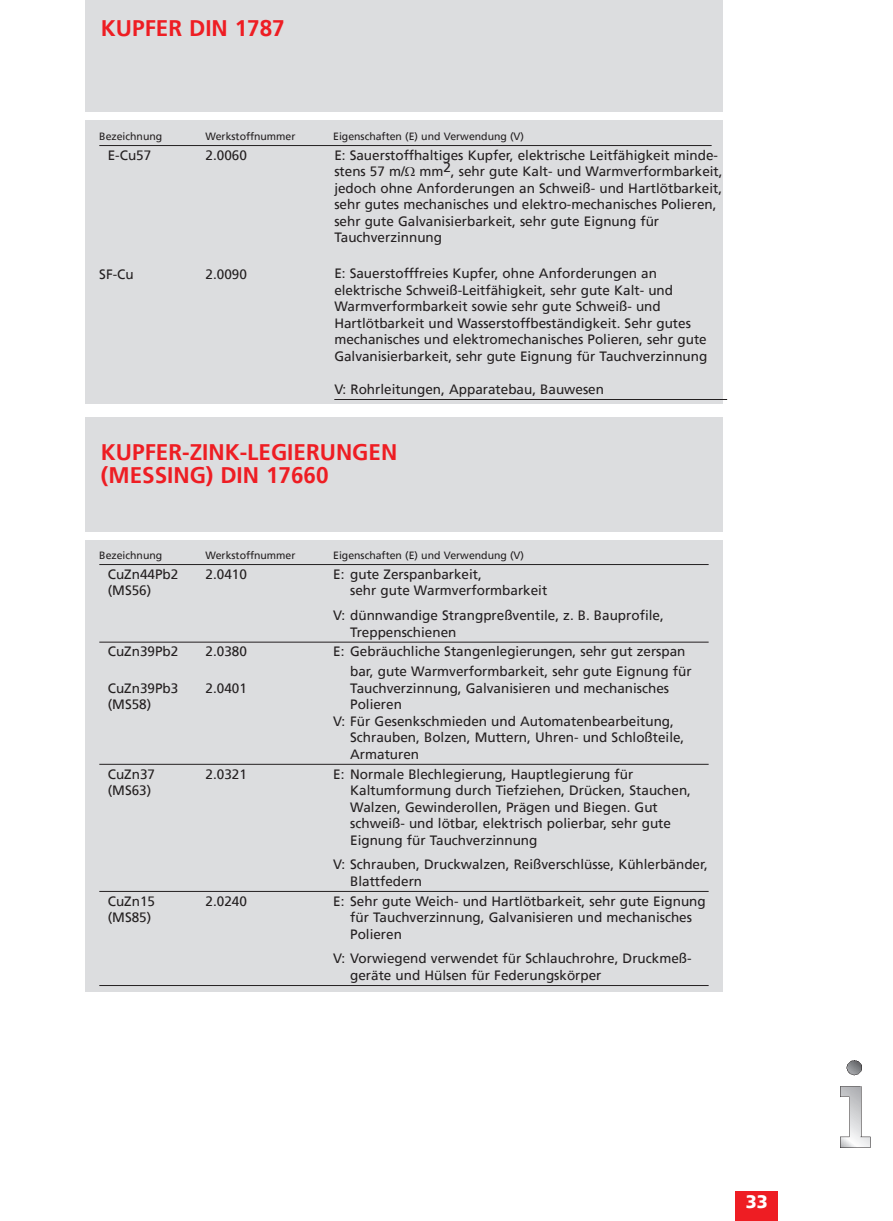
<style>
.page{position:relative;width:893px;height:1221px;background:#fff}
.page>*{position:absolute;margin:0;border:0;box-sizing:border-box;transform-origin:0 0}
.t1{font:700 22.5px/22.5px "Frutiger";color:#ee1d23}
.t2{font:900 18px "Frutiger";color:#fff}
.t3{font:13.5px/16.5px "Frutiger";color:#231f20}
.t4{font:10.5px "Frutiger";color:#231f20}
</style>
<div class="page">
<div style="left:736px;top:1191px;width:42px;height:29px;background:#ee1d23"></div>
<div style="left:85px;top:121px;width:638px;height:283px;background:#dcdddf"></div>
<hr style="left:99px;top:145px;width:613px;height:1px;background:#231f20">
<div style="left:85px;top:0;width:638px;height:111px;background:#dcdddf"></div>
<div style="left:85px;top:540px;width:638px;height:451px;background:#dcdddf"></div>
<hr style="left:99px;top:564px;width:610px;height:1px;background:#231f20">
<hr style="left:99px;top:642px;width:610px;height:1px;background:#231f20">
<hr style="left:99px;top:764px;width:610px;height:1px;background:#231f20">
<hr style="left:99px;top:891px;width:610px;height:1px;background:#231f20">
<hr style="left:99px;top:985px;width:610px;height:1px;background:#231f20">
<div style="left:85px;top:417px;width:638px;height:114px;background:#dcdddf"></div>
<img style="left:840px;top:1060px;width:30px;height:87px">
<hr style="left:334px;top:399px;width:393px;height:1px;background:#231f20">
<p class="t1" style="left:101px;top:17px;width:185px">KUPFER DIN 1787</p>
<p class="t4" style="left:99px;top:130px;width:64px">Bezeichnung</p>
<p class="t4" style="left:206px;top:130px;width:91px">Werkstoffnummer</p>
<p class="t4" style="left:333px;top:130px;width:192px">Eigenschaften (E) und Verwendung (V)</p>
<p class="t3" style="left:108px;top:147px;width:45px">E-Cu57</p>
<p class="t3" style="left:206px;top:147px;width:43px">2.0060</p>
<p class="t3" style="left:334px;top:147px;width:390px">E: Sauerstoffhaltiges Kupfer, elektrische Leitfähigkeit minde&shy;stens 57 m/ mm2, sehr gute Kalt- und Warmverformbarkeit, jedoch ohne Anforderungen an Schweiß- und Hartlötbarkeit, sehr gutes mechanisches und elektro-mechanisches Polieren, sehr gute Galvanisierbarkeit, sehr gute Eignung für Tauchverzinnung</p>
<p class="t3" style="left:334px;top:265px;width:374px">E: Sauerstofffreies Kupfer, ohne Anforderungen an elektrische Schweiß-Leitfähigkeit, sehr gute Kalt- und Warmverformbarkeit sowie sehr gute Schweiß- und Hartlötbarkeit und Wasserstoffbeständigkeit. Sehr gutes mechanisches und elektromechanisches Polieren, sehr gute Galvanisierbarkeit, sehr gute Eignung für Tauchverzinnung</p>
<p class="t3" style="left:334px;top:381px;width:271px">V: Rohrleitungen, Apparatebau, Bauwesen</p>
<p class="t3" style="left:99px;top:266px;width:36px">SF-Cu</p>
<p class="t3" style="left:206px;top:266px;width:43px">2.0090</p>
<p class="t1" style="left:101px;top:441px;width:298px">KUPFER-ZINK-LEGIERUNGEN (MESSING) DIN 17660</p>
<p class="t4" style="left:99px;top:549px;width:64px">Bezeichnung</p>
<p class="t4" style="left:206px;top:549px;width:91px">Werkstoffnummer</p>
<p class="t4" style="left:333px;top:549px;width:192px">Eigenschaften (E) und Verwendung (V)</p>
<p class="t3" style="left:108px;top:566px;width:72px">CuZn44Pb2</p>
<p class="t3" style="left:206px;top:566px;width:43px">2.0410</p>
<p class="t3" style="left:333px;top:566px;width:150px">E: gute Zerspanbarkeit,</p>
<p class="t3" style="left:108px;top:582px;width:45px">(MS56)</p>
<p class="t3" style="left:333px;top:578px;width:332px;line-height:24.8px;text-indent:17px">sehr gute Warmverformbarkeit<br>V: dünnwandige Strangpreßventile, z. B. Bauprofile,</p>
<p class="t3" style="left:350px;top:623px;width:108px">Treppenschienen</p>
<p class="t3" style="left:108px;top:643px;width:72px">CuZn39Pb2</p>
<p class="t3" style="left:206px;top:643px;width:43px">2.0380</p>
<p class="t3" style="left:350px;top:642px;width:343px;line-height:19.8px;text-indent:-17px">E: Gebräuchliche Stangenlegierungen, sehr gut zerspan bar, gute Warmverformbarkeit, sehr gute Eignung für</p>
<p class="t3" style="left:108px;top:680px;width:72px">CuZn39Pb3</p>
<p class="t3" style="left:206px;top:680px;width:43px">2.0401</p>
<p class="t3" style="left:350px;top:680px;width:320px">Tauchverzinnung, Galvanisieren und mechanisches</p>
<p class="t3" style="left:108px;top:696px;width:45px">(MS58)</p>
<p class="t3" style="left:350px;top:696px;width:53px">Polieren</p>
<p class="t3" style="left:333px;top:712px;width:342px">V: Für Gesenkschmieden und Automatenbearbeitung,</p>
<p class="t3" style="left:350px;top:729px;width:336px">Schrauben, Bolzen, Muttern, Uhren- und Schloßteile,</p>
<p class="t3" style="left:350px;top:745px;width:71px">Armaturen</p>
<p class="t3" style="left:108px;top:765px;width:49px">CuZn37</p>
<p class="t3" style="left:206px;top:765px;width:43px">2.0321</p>
<p class="t3" style="left:333px;top:765px;width:302px">E: Normale Blechlegierung, Hauptlegierung für</p>
<p class="t3" style="left:108px;top:782px;width:45px">(MS63)</p>
<p class="t3" style="left:350px;top:782px;width:342px">Kaltumformung durch Tiefziehen, Drücken, Stauchen, Walzen, Gewinderollen, Prägen und Biegen. Gut schweiß- und lötbar, elektrisch polierbar, sehr gute Eignung für Tauchverzinnung</p>
<p class="t3" style="left:350px;top:856px;width:359px;text-indent:-17px">V: Schrauben, Druckwalzen, Reißverschlüsse, Kühlerbänder,<br>Blattfedern</p>
<p class="t3" style="left:108px;top:892px;width:49px">CuZn15</p>
<p class="t3" style="left:206px;top:892px;width:43px">2.0240</p>
<p class="t3" style="left:333px;top:892px;width:374px">E: Sehr gute Weich- und Hartlötbarkeit, sehr gute Eignung</p>
<p class="t3" style="left:108px;top:909px;width:45px">(MS85)</p>
<p class="t3" style="left:350px;top:909px;width:343px">für Tauchverzinnung, Galvanisieren und mechanisches<br>Polieren</p>
<p class="t3" style="left:350px;top:950px;width:343px;text-indent:-17px">V: Vorwiegend verwendet für Schlauchrohre, Druckmeß&shy;geräte und Hülsen für Federungskörper</p>
<p class="t2" style="left:746px;top:1191px;width:24px">33</p>
</div>
